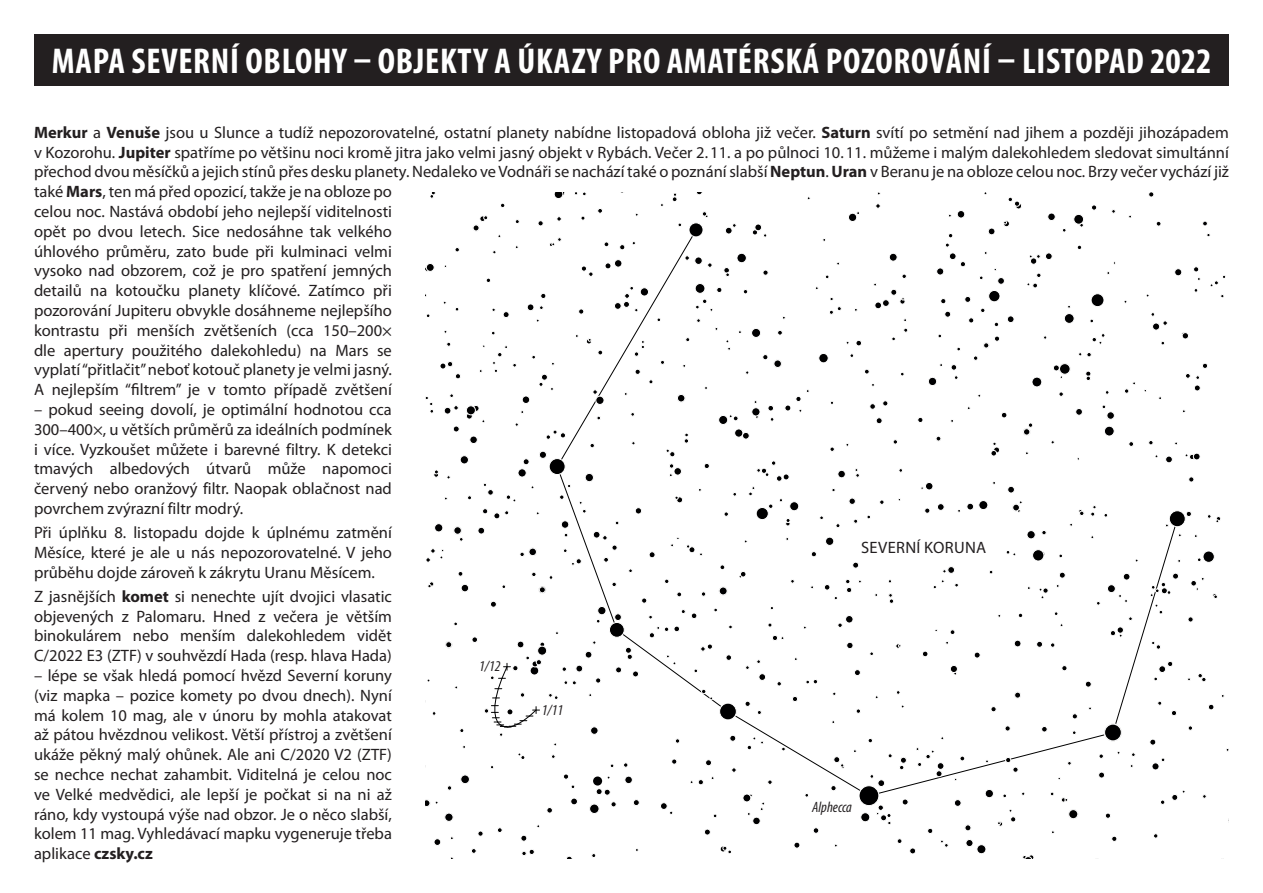
<style>
.page{position:relative;width:1263px;height:893px;background:#fff}
.page>*{position:absolute;margin:0;border:0;box-sizing:border-box;transform-origin:0 0}
.t1{font:700 condensed 36px "Myriad Pro";letter-spacing:.02em;color:#fff}
.t2{font:16.5px/19.8px "Myriad Pro";color:#231f20;text-align:justify}
.t3{font:16.5px "Myriad Pro";letter-spacing:.02em;color:#231f20}
.t4{font:italic condensed 15px "Myriad Pro";color:#231f20}
.s1{font-weight:700}
</style>
<div class="page">
<div style="left:34px;top:34px;width:1195px;height:51px;background:#231f20"></div>
<svg style="left:426px;top:192px;width:803px;height:667px"></svg>
<div style="left:857px;top:536px;width:134px;height:21px;background:#fff"></div>
<div style="left:808px;top:797px;width:48px;height:20px;background:#fff"></div>
<div style="left:542px;top:704px;width:21px;height:11px;background:#fff"></div>
<h1 class="t1" style="left:52px;top:38px;width:1161px">MAPA SEVERNÍ OBLOHY – OBJEKTY A ÚKAZY PRO AMATÉRSKÁ POZOROVÁNÍ – LISTOPAD 2022</h1>
<p class="t2" style="left:34px;top:122px;width:1196px;text-align:left"><span class="s1">Merkur</span> a <span class="s1">Venuše</span> jsou u Slunce a tudíž nepozorovatelné, ostatní planety nabídne listopadová obloha již večer. <span class="s1">Saturn</span> svítí po setmění nad jihem a později jihozápadem v Kozorohu. <span class="s1">Jupiter</span> spatříme po většinu noci kromě jitra jako velmi jasný objekt v Rybách. Večer 2.11. a po půlnoci 10.11. můžeme i malým dalekohledem sledovat simultánní přechod dvou měsíčků a jejich stínů přes desku planety. Nedaleko ve Vodnáři se nachází také o poznání slabší <span class="s1">Neptun</span>. <span class="s1">Uran</span> v Beranu je na obloze celou noc. Brzy večer vychází již také <span class="s1">Mars</span>, ten má před opozicí, takže je na obloze po<br>celou noc. Nastává období jeho nejlepší viditelnosti<br>opět po dvou letech. Sice nedosáhne tak velkého<br>úhlového průměru, zato bude při kulminaci velmi<br>vysoko nad obzorem, což je pro spatření jemných<br>detailů na kotoučku planety klíčové. Zatímco při<br>pozorování Jupiteru obvykle dosáhneme nejlepšího<br>kontrastu při menších zvětšeních (cca 150–200×<br>dle apertury použitého dalekohledu) na Mars se<br>vyplatí “přitlačit” neboť kotouč planety je velmi jasný.<br>A nejlepším “filtrem” je v tomto případě zvětšení</p>
<p class="t2" style="left:34px;top:399px;width:359px">– pokud seeing dovolí, je optimální hodnotou cca 300–400×, u větších průměrů za ideálních podmínek i více. Vyzkoušet můžete i barevné filtry. K detekci tmavých albedových útvarů může napomoci červený nebo oranžový filtr. Naopak oblačnost nad povrchem zvýrazní filtr modrý.</p>
<p class="t2" style="left:34px;top:522px;width:359px">Při úplňku 8. listopadu dojde k úplnému zatmění Měsíce, které je ale u nás nepozorovatelné. V jeho průběhu dojde zároveň k zákrytu Uranu Měsícem.</p>
<p class="t2" style="left:34px;top:586px;width:359px">Z jasnějších <span class="s1">komet</span> si nenechte ujít dvojici vlasatic objevených z Palomaru. Hned z večera je větším binokulárem nebo menším dalekohledem vidět C/2022 E3 (ZTF) v souhvězdí Hada (resp. hlava Hada)</p>
<p class="t2" style="left:34px;top:665px;width:359px">– lépe se však hledá pomocí hvězd Severní koruny (viz mapka – pozice komety po dvou dnech). Nyní má kolem 10 mag, ale v únoru by mohla atakovat až pátou hvězdnou velikost. Větší přístroj a zvětšení ukáže pěkný malý ohůnek. Ale ani C/2020 V2 (ZTF) se nechce nechat zahambit. Viditelná je celou noc ve Velké medvědici, ale lepší je počkat si na ni až ráno, kdy vystoupá výše nad obzor. Je o něco slabší, kolem 11 mag. Vyhledávací mapku vygeneruje třeba aplikace <span class="s1">czsky.cz</span></p>
<p class="t3" style="left:861px;top:537px;width:127px">SEVERNÍ KORUNA</p>
<p class="t4" style="left:479px;top:657px;width:23px">1/12</p>
<p class="t4" style="left:542px;top:701px;width:23px">1/11</p>
<p class="t4" style="left:812px;top:798px;width:41px">Alphecca</p>
</div>
